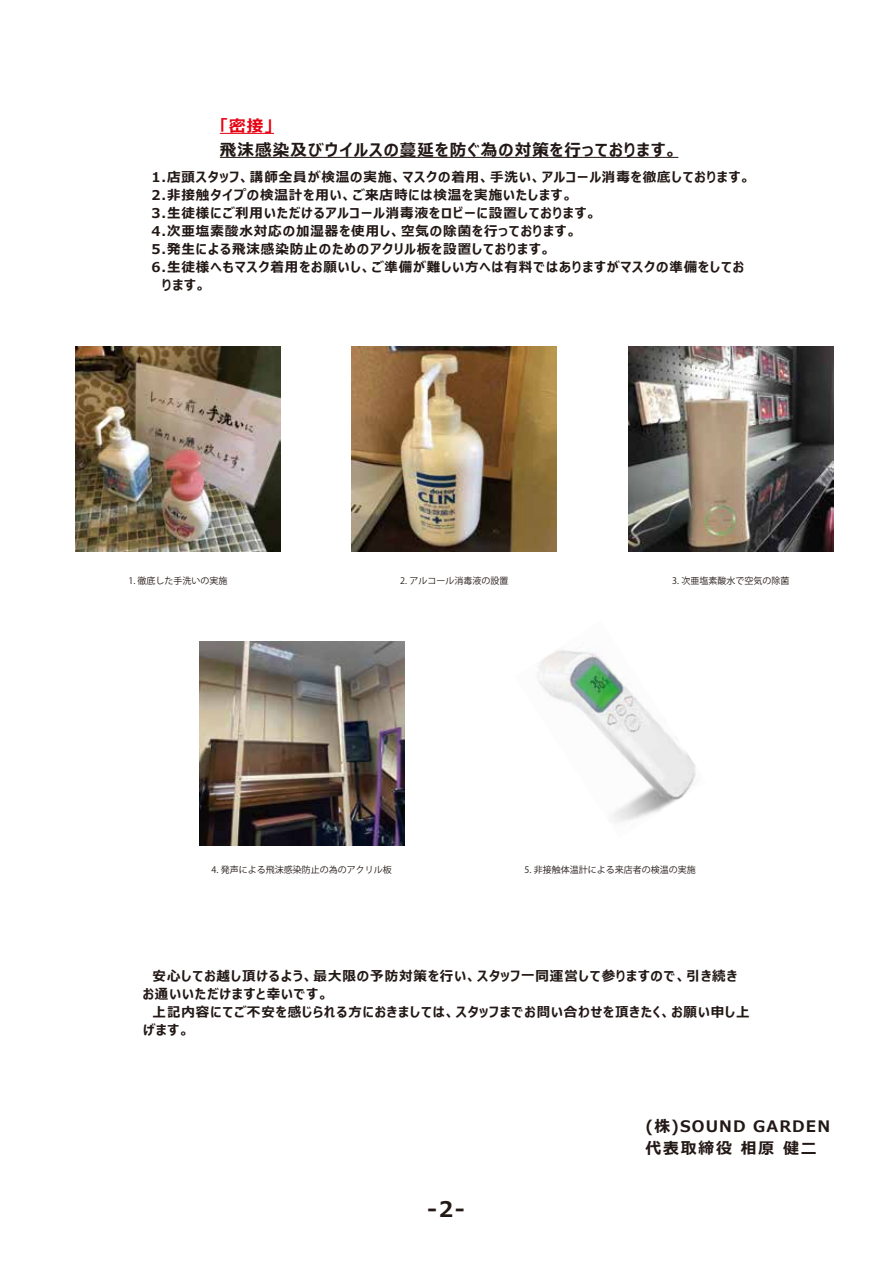
<style>
.page{position:relative;width:893px;height:1263px;background:#fff}
.page>*{position:absolute;margin:0;border:0;box-sizing:border-box;transform-origin:0 0}
.t1{font:700 21.45px "Meiryo UI";color:#221815}
.t2{font:700 16.5px "Meiryo UI";letter-spacing:.07em;color:#221815}
.t3{font:700 16.5px "Meiryo UI";color:#e60012}
.t4{font:700 15.75px/21.1px "Meiryo UI";letter-spacing:.07em;color:#221815}
.t5{font:700 13.5px/18px "Meiryo UI";letter-spacing:.07em;color:#221815}
.t6{font:9px "Koz Go Pr 6 N";color:#221815}
</style>
<div class="page">
<hr style="left:220px;top:133px;width:54px;height:1px;background:#e60012">
<hr style="left:220px;top:157px;width:458px;height:1px;background:#221815">
<img style="left:75px;top:346px;width:205px;height:205px">
<img style="left:352px;top:346px;width:205px;height:205px">
<img style="left:628px;top:346px;width:205px;height:205px">
<img style="left:199px;top:641px;width:205px;height:205px">
<img style="left:537px;top:650px;width:159px;height:172px">
<p class="t3" style="left:220px;top:114px;width:54px">「密接」</p>
<p class="t2" style="left:220px;top:138px;width:459px">飛沫感染及びウイルスの蔓延を防ぐ為の対策を行っております。</p>
<p class="t5" style="left:151px;top:169px;width:600px">1.店頭スタッフ、講師全員が検温の実施、マスクの着用、手洗い、アルコール消毒を徹底しております。</p>
<p class="t5" style="left:151px;top:187px;width:422px">2.非接触タイプの検温計を用い、ご来店時には検温を実施いたします。</p>
<p class="t5" style="left:151px;top:205px;width:446px">3.生徒様にご利用いただけるアルコール消毒液をロビーに設置しております。</p>
<p class="t5" style="left:151px;top:223px;width:426px">4.次亜塩素酸水対応の加湿器を使用し、空気の除菌を行っております。</p>
<p class="t5" style="left:151px;top:241px;width:401px">5.発生による飛沫感染防止のためのアクリル板を設置しております。</p>
<p class="t5" style="left:151px;top:259px;width:594px">6.生徒様へもマスク着用をお願いし、ご準備が難しい方へは有料ではありますがマスクの準備をしてお</p>
<p class="t5" style="left:162px;top:277px;width:45px">ります。</p>
<p class="t6" style="left:128px;top:575px;width:101px">1. 徹底した手洗いの実施</p>
<p class="t6" style="left:400px;top:575px;width:110px">2. アルコール消毒液の設置</p>
<p class="t6" style="left:672px;top:575px;width:119px">3. 次亜塩素酸水で空気の除菌</p>
<p class="t6" style="left:212px;top:865px;width:182px">4. 発声による飛沫感染防止の為のアクリル板</p>
<p class="t6" style="left:525px;top:865px;width:173px">5. 非接触体温計による来店者の検温の実施</p>
<p class="t5" style="left:143px;top:968px;width:608px">　安心してお越し頂けるよう、最大限の予防対策を行い、スタッフ一同運営して参りますので、引き続きお通いいただけますと幸いです。<br>　上記内容にてご不安を感じられる方におきましては、スタッフまでお問い合わせを頂きたく、お願い申し上げます。</p>
<h1 class="t1" style="left:427px;top:1194px;width:39px">-2-</h1>
<p class="t4" style="left:645px;top:1117px;width:186px">(株)SOUND GARDEN代表取締役 相原 健二</p>
</div>
